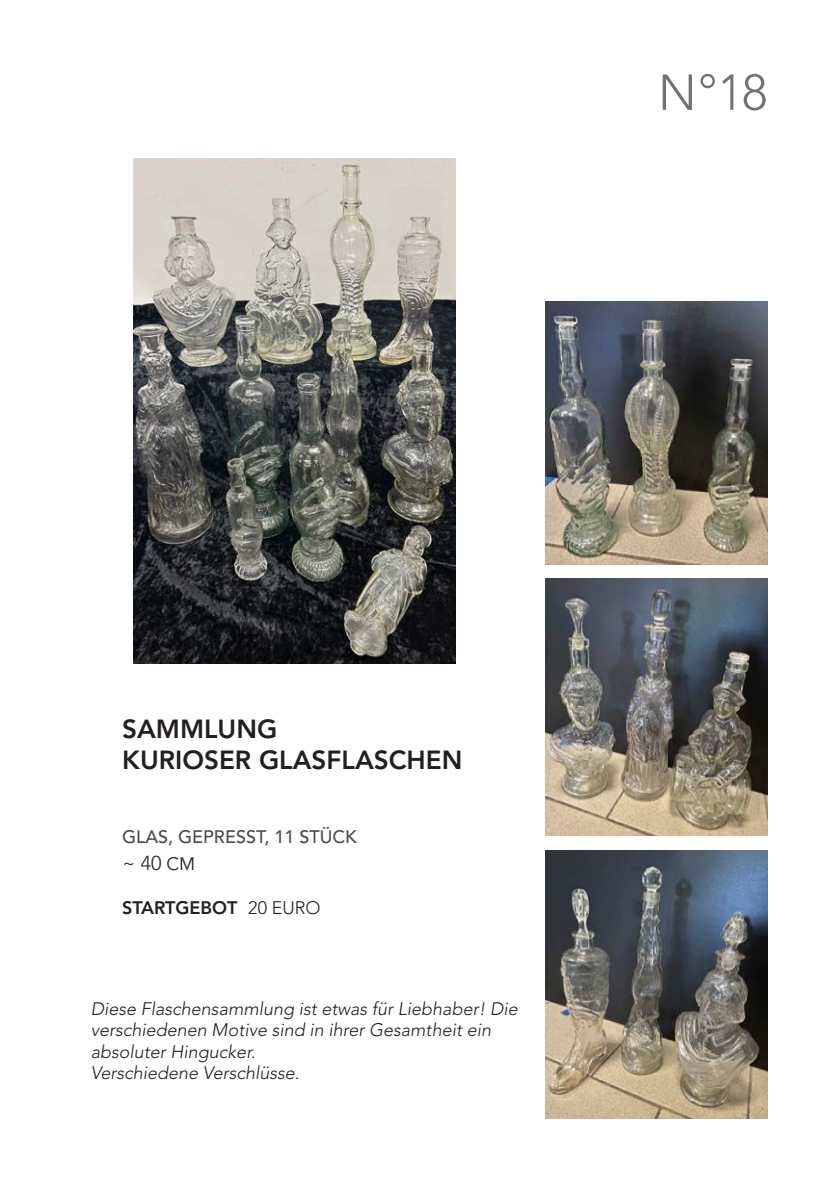
<style>
.page{position:relative;width:840px;height:1191px;background:#fff}
.page>*{position:absolute;margin:0;border:0;box-sizing:border-box;transform-origin:0 0}
.t1{font:300 50px "Avenir LT Pro";color:#717274}
.t2{font:800 26px/31.2px "Avenir LT Pro";color:#231f20}
.t3{font:300 20px "Avenir LT Pro";color:#231f20}
.t4{font:italic 300 18px/21.6px "Avenir LT Pro";color:#231f20}
.t5{font:500 18px "Avenir LT Pro";color:#4b4c4d}
.t6{font:800 18px "Avenir LT Pro";color:#231f20}
.s1{font-weight:400;font-size:18px}
.s2{font-weight:300}
</style>
<div class="page">
<img style="left:134px;top:159px;width:321px;height:504px">
<img style="left:545px;top:301px;width:222px;height:263px">
<img style="left:545px;top:579px;width:222px;height:256px">
<img style="left:545px;top:850px;width:222px;height:269px">
<h1 class="t1" style="left:657px;top:63px;width:111px">N°18</h1>
<h2 class="t2" style="left:122px;top:713px;width:341px">SAMMLUNG<br>KURIOSER GLASFLASCHEN</h2>
<p class="t5" style="left:122px;top:825px;width:236px">GLAS, GEPRESST, 11 STÜCK</p>
<p class="t3" style="left:122px;top:850px;width:75px">~ 40 <span class="s1">CM</span></p>
<p class="t6" style="left:122px;top:896px;width:200px">STARTGEBOT <span class="s2">20 EURO</span></p>
<p class="t4" style="left:91px;top:998px;width:428px">Diese Flaschensammlung ist etwas für Liebhaber! Die verschiedenen Motive sind in ihrer Gesamtheit ein absoluter Hingucker.<br>Verschiedene Verschlüsse.</p>
</div>
